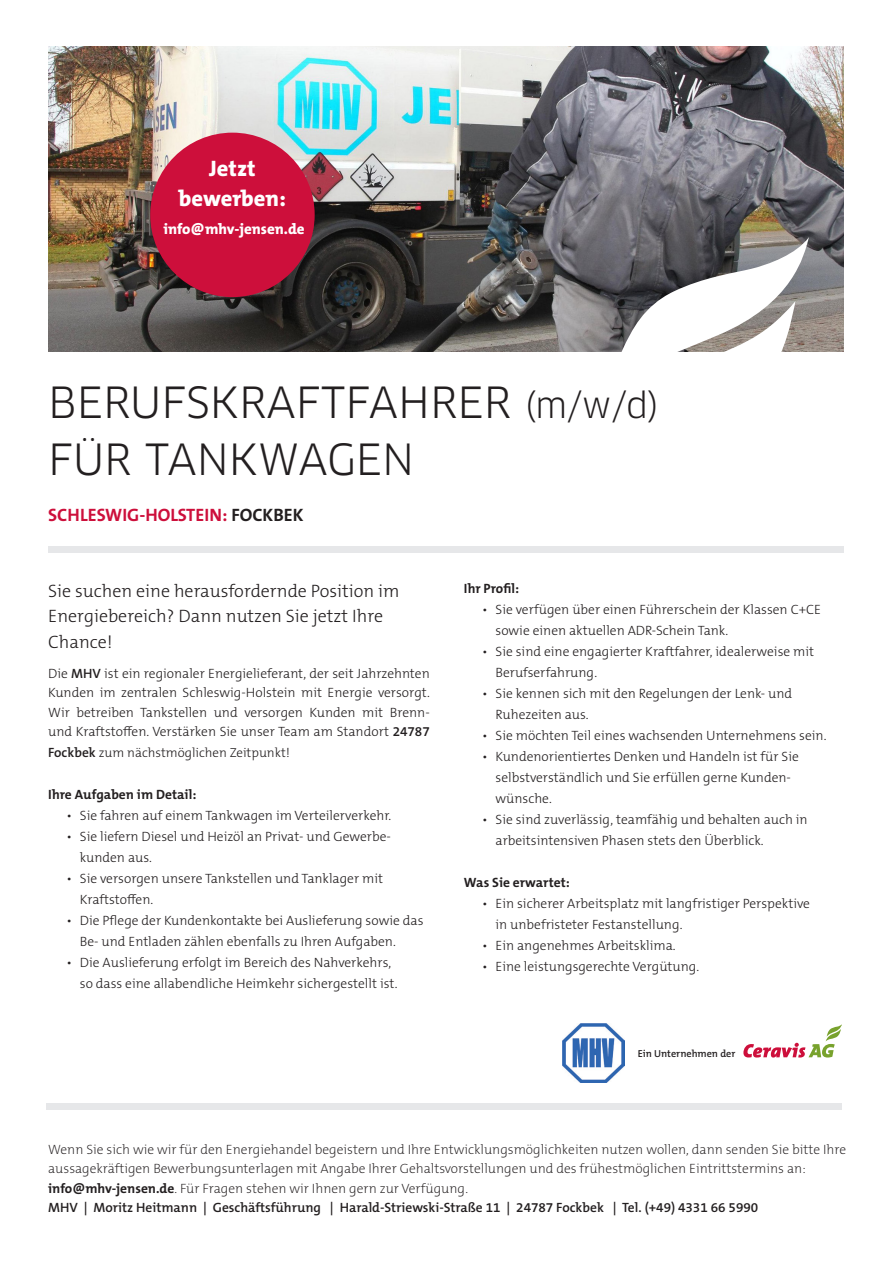
<style>
.page{position:relative;width:893px;height:1263px;background:#fff}
.page>*{position:absolute;margin:0;border:0;box-sizing:border-box;transform-origin:0 0}
.t1{font:42px "Clan OT";color:#231f20}
.t2{font:800 22.5px "The Mix B W8";color:#fff}
.t3{font:300 18px/25.5px "The Mix B W3";color:#231f20}
.t4{font:700 18px "The Mix B W7";color:#cd0f3b}
.t5{font:800 15px "The Mix B W8";color:#fff}
.t6{font:300 13.5px/19.5px "The Mix B W3";color:#231f20}
.t7{font:200 13.5px/19.5px "The Mix B W2";color:#231f20}
.t8{font:600 13.5px "The Mix B W6";color:#231f20}
.t9{font:700 13.5px "The Mix B W7";color:#231f20}
.t10{font:300 13.05px "The Mix B W3";color:#231f20}
.t11{font:600 10.2px "The Mix B W6";color:#231f20}
.s1{font-size:34.5px}
.s2{color:#231f20}
.s3{font-family:"The Mix B W6";font-weight:600}
.s4{font-family:"The Mix B W6";font-weight:600;font-size:13.5px}
.s5{font-family:"The Mix B W7";font-weight:700}
</style>
<div class="page">
<img style="left:48px;top:47px;width:795px;height:304px">
<svg style="left:594px;top:237px;width:215px;height:115px"></svg>
<div style="left:48px;top:547px;width:796px;height:6px;background:#e6e7e9"></div>
<div style="left:46px;top:1103px;width:796px;height:7px;background:#e6e7e9"></div>
<svg style="left:743px;top:1024px;width:99px;height:33px"></svg>
<img style="left:562px;top:1024px;width:62px;height:58px">
<div style="left:150px;top:133px;width:165px;height:164px;background:#cd0f3b;border-radius:50%"></div>
<p class="t2" style="left:209px;top:154px;width:48px">Jetzt</p>
<p class="t2" style="left:179px;top:184px;width:109px">bewerben:</p>
<p class="t5" style="left:163px;top:219px;width:143px">info@mhv-jensen.de</p>
<p class="t1" style="left:48px;top:377px;width:612px">BERUFSKRAFTFAHRER <span class="s1">(m/w/d)</span></p>
<p class="t1" style="left:48px;top:434px;width:368px">FÜR TANKWAGEN</p>
<p class="t4" style="left:48px;top:503px;width:257px">SCHLESWIG-HOLSTEIN: <span class="s2">FOCKBEK</span></p>
<p class="t3" style="left:48px;top:578px;width:353px">Sie suchen eine herausfordernde Position im<br>Energiebereich? Dann nutzen Sie jetzt Ihre<br>Chance!</p>
<p class="t6" style="left:48px;top:663px;width:383px;text-align:justify">Die <span class="s3">MHV</span> ist ein regionaler Energielieferant, der seit Jahrzehnten Kunden im zentralen Schleswig-Holstein mit Energie versorgt.<br>Wir betreiben Tankstellen und versorgen Kunden mit Brenn&shy;und Kraftstoffen. Verstärken Sie unser Team am Standort <span class="s3">24787</span></p>
<p class="t10" style="left:48px;top:744px;width:243px"><span class="s4">Fockbek</span> zum nächstmöglichen Zeitpunkt!</p>
<p class="t9" style="left:48px;top:786px;width:150px">Ihre Aufgaben im Detail:</p>
<p class="t6" style="left:67px;top:806px;width:326px">• Sie fahren auf einem Tankwagen im Verteilerverkehr.</p>
<p class="t6" style="left:67px;top:827px;width:326px">• Sie liefern Diesel und Heizöl an Privat- und Gewerbe-</p>
<p class="t6" style="left:80px;top:848px;width:74px">kunden aus.</p>
<p class="t6" style="left:67px;top:869px;width:318px">• Sie versorgen unsere Tankstellen und Tanklager mit</p>
<p class="t6" style="left:80px;top:890px;width:75px">Kraftstoffen.</p>
<p class="t6" style="left:80px;top:910px;width:345px;line-height:21px;text-indent:-13px">• Die Pflege der Kundenkontakte bei Auslieferung sowie das<br>Be- und Entladen zählen ebenfalls zu Ihren Aufgaben.</p>
<p class="t6" style="left:67px;top:953px;width:326px">• Die Auslieferung erfolgt im Bereich des Nahverkehrs,</p>
<p class="t6" style="left:80px;top:974px;width:319px">so dass eine allabendliche Heimkehr sichergestellt ist.</p>
<p class="t9" style="left:464px;top:580px;width:57px">Ihr Profil:</p>
<p class="t6" style="left:495px;top:599px;width:327px;line-height:21px;text-indent:-13px">• Sie verfügen über einen Führerschein der Klassen C+CE sowie einen aktuellen ADR-Schein Tank.</p>
<p class="t6" style="left:482px;top:642px;width:333px">• Sie sind eine engagierter Kraftfahrer, idealerweise mit</p>
<p class="t6" style="left:495px;top:663px;width:103px">Berufserfahrung.</p>
<p class="t6" style="left:482px;top:684px;width:311px">• Sie kennen sich mit den Regelungen der Lenk- und</p>
<p class="t6" style="left:495px;top:705px;width:95px">Ruhezeiten aus.</p>
<p class="t6" style="left:482px;top:726px;width:346px">• Sie möchten Teil eines wachsenden Unternehmens sein.</p>
<p class="t6" style="left:482px;top:746px;width:318px;line-height:21px;text-align:center">• Kundenorientiertes Denken und Handeln ist für Sie selbstverständlich und Sie erfüllen gerne Kunden-</p>
<p class="t6" style="left:495px;top:789px;width:58px">wünsche.</p>
<p class="t6" style="left:482px;top:810px;width:327px">• Sie sind zuverlässig, teamfähig und behalten auch in</p>
<p class="t6" style="left:495px;top:831px;width:270px">arbeitsintensiven Phasen stets den Überblick.</p>
<p class="t9" style="left:464px;top:874px;width:107px">Was Sie erwartet:</p>
<p class="t6" style="left:482px;top:894px;width:329px">• Ein sicherer Arbeitsplatz mit langfristiger Perspektive</p>
<p class="t6" style="left:495px;top:915px;width:189px">in unbefristeter Festanstellung.</p>
<p class="t6" style="left:482px;top:936px;width:195px">• Ein angenehmes Arbeitsklima.</p>
<p class="t6" style="left:482px;top:957px;width:219px">• Eine leistungsgerechte Vergütung.</p>
<p class="t11" style="left:638px;top:1047px;width:99px">Ein Unternehmen der</p>
<p class="t7" style="left:48px;top:1140px;width:800px">Wenn Sie sich wie wir für den Energiehandel begeistern und Ihre Entwicklungsmöglichkeiten nutzen wollen, dann senden Sie bitte Ihre aussagekräftigen Bewerbungsunterlagen mit Angabe Ihrer Gehaltsvorstellungen und des frühestmöglichen Eintrittstermins an:</p>
<p class="t7" style="left:48px;top:1179px;width:421px"><span class="s5">info@mhv-jensen.de</span>. Für Fragen stehen wir Ihnen gern zur Verfügung.</p>
<p class="t8" style="left:48px;top:1199px;width:712px">MHV | Moritz Heitmann | Geschäftsführung | Harald-Striewski-Straße 11 | 24787 Fockbek | Tel. (+49) 4331 66 5990</p>
</div>
